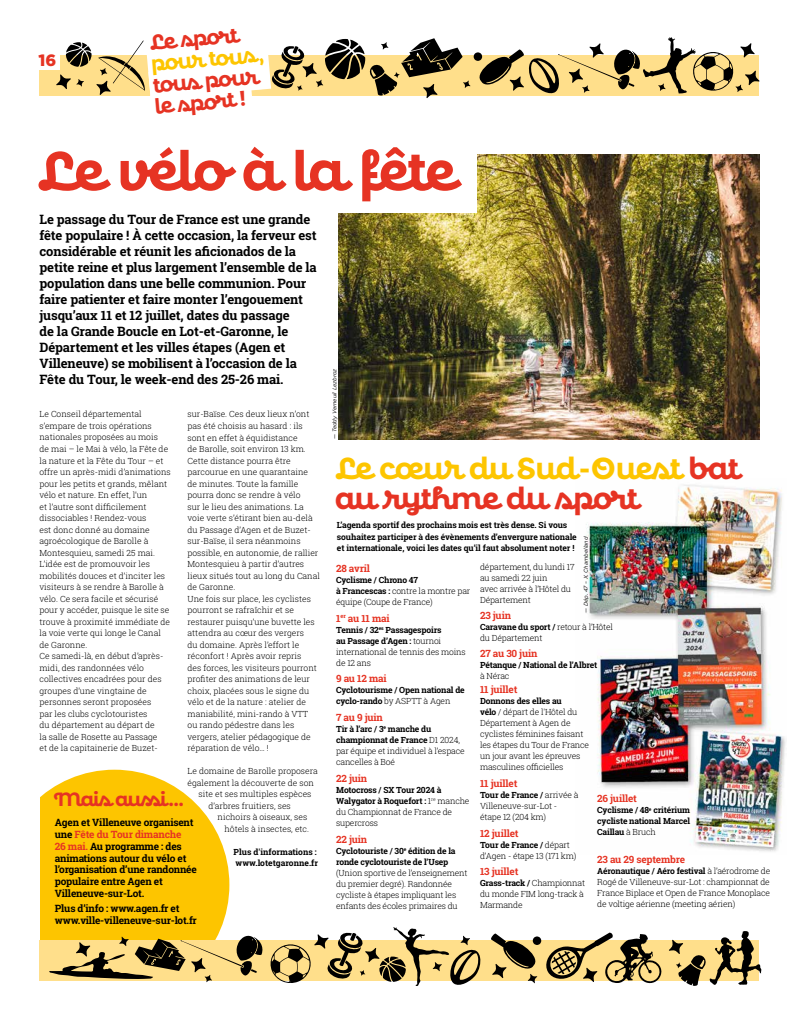
<style>
.page{position:relative;width:794px;height:1021px;background:#fff}
.page>*{position:absolute;margin:0;border:0;box-sizing:border-box;transform-origin:0 0}
.t1{font:700 54px "Confiteria Script";letter-spacing:-.005em;color:#e63323}
.t2{font:700 30px/30px "Confiteria Script";color:#e63323}
.t3{font:700 21px/21.3px "Confiteria Script";color:#e63323}
.t4{font:700 21px "Confiteria Script";color:#fdc500}
.t5{font:700 19px "Confiteria Script";letter-spacing:-.02em;color:#e63323}
.t6{font:900 16.4px "Gotham";color:#e63323}
.t7{font:700 13px/16px "Roboto Slab";letter-spacing:-.01em;color:#000}
.t8{font:700 10.1px/12px "Roboto Slab";letter-spacing:-.02em;color:#000}
.t9{font:700 10px "Roboto Slab";letter-spacing:-.02em;color:#e63323}
.t10{font:300 8.5px/11.5px "Roboto Slab";color:#000}
.t11{font:300 8.5px/11px "Roboto Slab";letter-spacing:-.02em;color:#000}
.t12{font:700 8.5px/11px "Roboto Slab";letter-spacing:-.02em;color:#000}
.t13{font:700 8.5px/11.5px "Roboto Slab";color:#000}
.t14{font:italic 5.5px "Gotham";color:#000}
.s1{color:#fdc500}
.s2{font-weight:700}
.s3{font-weight:300}
.s4{color:#e63323}
</style>
<div class="page">
<img style="left:585px;top:485px;width:201px;height:367px">
<img style="left:338px;top:154px;width:421px;height:285px">
<div style="left:0;top:769px;width:229px;height:230px;background:#fdc500;border-radius:50%"></div>
<div style="left:0;top:708px;width:40px;height:267px;background:#fff"></div>
<div style="left:0;top:981px;width:186px;height:29px;background:#fff"></div>
<div style="left:39px;top:940px;width:720px;height:41px;background:#ffdf8b"></div>
<svg style="left:669px;top:931px;width:92px;height:55px"></svg>
<svg style="left:491px;top:932px;width:171px;height:51px"></svg>
<svg style="left:49px;top:927px;width:432px;height:59px"></svg>
<div style="left:316px;top:140px;width:161px;height:72px;background:#fff"></div>
<svg style="left:56px;top:37px;width:703px;height:61px"></svg>
<h3 class="t6" style="left:38px;top:48px;width:19px">16</h3>
<h3 class="t3" style="left:149px;top:34px;width:90px;rotate:-5deg">Le s port</h3>
<h3 class="t4" style="left:150px;top:50px;width:114px;rotate:-5deg">pour tous ,</h3>
<h3 class="t3" style="left:152px;top:76px;width:104px;rotate:-5deg">tous pour le s port !</h3>
<h1 class="t1" style="left:37px;top:136px;width:419px">Le vélo à la fête</h1>
<p class="t7" style="left:40px;top:211px;width:279px">Le passage du Tour de France est une grande fête populaire ! À cette occasion, la ferveur est considérable et réunit les aficionados de la petite reine et plus largement l’ensemble de la population dans une belle communion. Pour faire patienter et faire monter l’engouement jusqu’aux 11 et 12 juillet, dates du passage<br>de la Grande Boucle en Lot-et-Garonne, le Département et les villes étapes (Agen et Villeneuve) se mobilisent à l’occasion de la Fête du Tour, le week-end des 25-26 mai.</p>
<p class="t14" style="left:331px;top:439px;width:72px;rotate:-90deg">— Teddy Verneuil Lezbroz</p>
<p class="t10" style="left:39px;top:408px;width:133px">Le Conseil départemental s’empare de trois opérations nationales proposées au mois<br>de mai – le Mai à vélo, la Fête de la nature et la Fête du Tour – et offre un après-midi d’animations pour les petits et grands, mêlant vélo et nature. En effet, l’un<br>et l’autre sont difficilement dissociables ! Rendez-vous<br>est donc donné au domaine agroécologique de Barolle à<br>Montesquieu, samedi 25 mai.<br>L’idée est de promouvoir les mobilités douces et d’inciter les visiteurs à se rendre à Barolle à vélo. Ce sera facile et sécurisé pour y accéder, puisque le site se trouve à proximité immédiate de la voie verte qui longe le Canal de Garonne.<br>Ce samedi-là, en début d’après&shy;midi, des randonnées vélo collectives encadrées pour des groupes d’une vingtaine de personnes seront proposées<br>par les clubs cyclotouristes<br>du département au départ de<br>la salle de Rosette au Passage<br>et de la capitainerie de Buzet-</p>
<p class="t10" style="left:187px;top:408px;width:134px">sur-Baïse. Ces deux lieux n’ont pas été choisis au hasard : ils sont en effet à équidistance<br>de Barolle, soit environ 13 km.<br>Cette distance pourra être parcourue en une quarantaine<br>de minutes. Toute la famille pourra donc se rendre à vélo<br>sur le lieu des animations. La voie verte s’étirant bien au-delà du Passage d’Agen et de Buzet&shy;sur-Baïse, il sera néanmoins possible, en autonomie, de rallier<br>Montesquieu à partir d’autres lieux situés tout au long du Canal de Garonne.<br>Une fois sur place, les cyclistes pourront se rafraîchir et se restaurer puisqu’une buvette les attendra au cœur des vergers<br>du domaine. Après l’effort le réconfort ! Après avoir repris<br>des forces, les visiteurs pourront profiter des animations de leur choix, placées sous le signe du vélo et de la nature : atelier de maniabilité, mini-rando à VTT ou rando pédestre dans les vergers, atelier pédagogique de réparation de vélo… !</p>
<p class="t10" style="left:187px;top:765px;width:132px">Le domaine de Barolle proposera</p>
<p class="t10" style="left:187px;top:776px;width:128px">également la découverte de son</p>
<p class="t10" style="left:198px;top:788px;width:114px">site et ses multiples espèces</p>
<p class="t10" style="left:208px;top:799px;width:84px">d’arbres fruitiers, ses</p>
<p class="t10" style="left:217px;top:811px;width:91px">nichoirs à oiseaux, ses</p>
<p class="t10" style="left:224px;top:822px;width:86px">hôtels à insectes, etc.</p>
<p class="t13" style="left:233px;top:845px;width:86px">Plus d'informations : www.lotetgaronne.fr</p>
<h2 class="t2" style="left:335px;top:455px;width:405px"><span class="s1">Le cœur du Sud-Ouest</span> bat au rythme du sport</h2>
<p class="t12" style="left:337px;top:519px;width:241px;line-height:11.5px">L’agenda sportif des prochains mois est très dense. Si vous souhaitez participer à des évènements d’envergure nationale et internationale, voici les dates qu’il faut absolument noter !</p>
<p class="t14" style="left:582px;top:613px;width:78px;rotate:-90deg">— Dép. 47 – X. Chambelland</p>
<p class="t11" style="left:480px;top:561px;width:96px">département, du lundi 17 au samedi 22 juin<br>avec arrivée à l’Hôtel du<br>Département</p>
<p class="t9" style="left:480px;top:608px;width:32px">23 juin</p>
<p class="t11" style="left:480px;top:621px;width:134px"><span class="s2">Caravane du sport /</span> retour à l’Hôtel du Département</p>
<p class="t9" style="left:480px;top:647px;width:59px">27 au 30 juin</p>
<p class="t12" style="left:480px;top:659px;width:119px">Pétanque / National de l’Albret</p>
<p class="t10" style="left:480px;top:670px;width:31px">à Nérac</p>
<p class="t9" style="left:480px;top:682px;width:39px">11 juillet</p>
<p class="t11" style="left:480px;top:695px;width:110px"><span class="s2">Donnons des elles au<br>vélo</span> / départ de l'Hôtel du<br>Département à Agen de cyclistes féminines faisant les étapes du Tour de France un jour avant les épreuves masculines officielles</p>
<p class="t9" style="left:480px;top:776px;width:39px">11 juillet</p>
<p class="t11" style="left:480px;top:789px;width:100px"><span class="s2">Tour de France /</span> arrivée à<br>Villeneuve-sur-Lot - étape 12 (204 km)</p>
<p class="t9" style="left:480px;top:826px;width:40px">12 juillet</p>
<p class="t11" style="left:480px;top:838px;width:98px"><span class="s2">Tour de France /</span> départ d’Agen - étape 13 (171 km)</p>
<p class="t9" style="left:480px;top:864px;width:40px">13 juillet</p>
<p class="t11" style="left:480px;top:877px;width:106px"><span class="s2">Grass-track /</span> Championnat du monde FIM long-track à<br>Marmande</p>
<p class="t9" style="left:336px;top:561px;width:35px">28 avril</p>
<p class="t11" style="left:336px;top:574px;width:136px"><span class="s2">Cyclisme / Chrono 47<br>à Francescas :</span> contre la montre par équipe (Coupe de France)</p>
<p class="t9" style="left:336px;top:611px;width:55px">1<sup>er</sup> au 11 mai</p>
<p class="t11" style="left:336px;top:624px;width:131px"><span class="s2">Tennis / 32</span><sup>es</sup> <span class="s2">Passagespoirs<br>au Passage d’Agen :</span> tournoi international de tennis des moins de 12 ans</p>
<p class="t9" style="left:336px;top:672px;width:52px">9 au 12 mai</p>
<p class="t12" style="left:336px;top:684px;width:130px">Cyclotourisme / Open national de cyclo-rando <span class="s3">by ASPTT à Agen</span></p>
<p class="t9" style="left:336px;top:710px;width:48px">7 au 9 juin</p>
<p class="t11" style="left:336px;top:723px;width:130px"><span class="s2">Tir à l’arc / 3</span><sup>e</sup> <span class="s2">manche du championnat de France</span> D1 2024, par équipe et individuel à l’espace cancelles à Boé</p>
<p class="t9" style="left:336px;top:771px;width:33px">22 juin</p>
<p class="t12" style="left:336px;top:784px;width:135px">Motocross / SX Tour 2024 à<br>Walygator à Roquefort : <span class="s3">1</span><sup>re</sup> <span class="s3">manche du Championnat de France de supercross</span></p>
<p class="t9" style="left:336px;top:832px;width:33px">22 juin</p>
<p class="t12" style="left:336px;top:844px;width:121px">Cyclotouriste / 30<sup>e</sup> édition de la ronde cyclotouriste de l’Usep</p>
<p class="t11" style="left:336px;top:866px;width:133px">(Union sportive de l’enseignement du premier degré). Randonnée cycliste à étapes impliquant les enfants des écoles primaires du</p>
<h3 class="t5" style="left:54px;top:787px;width:131px">Mais aussi…</h3>
<p class="t8" style="left:55px;top:815px;width:143px">Agen et Villeneuve organisent une <span class="s4">Fête du Tour dimanche<br>26 mai.</span> Au programme : des animations autour du vélo et l’organisation d’une randonnée populaire entre Agen et<br>Villeneuve-sur-Lot.</p>
<p class="t8" style="left:55px;top:902px;width:143px">Plus d’info : www.agen.fr et www.ville-villeneuve-sur-lot.fr</p>
<p class="t9" style="left:597px;top:792px;width:41px">26 juillet</p>
<p class="t12" style="left:597px;top:804px;width:94px;text-align:justify">Cyclisme / 48<sup>e</sup> critérium cycliste national Marcel Caillau <span class="s3">à Bruch</span></p>
<p class="t9" style="left:597px;top:853px;width:89px">23 au 29 septembre</p>
<p class="t10" style="left:597px;top:865px;width:175px;line-height:11px;text-align:justify"><span class="s2">Aéronautique / Aéro festival</span> à l’aérodrome de Rogé de Villeneuve-sur-Lot : championnat de France Biplace et Open de France Monoplace de voltige aérienne (meeting aérien)</p>
</div>
